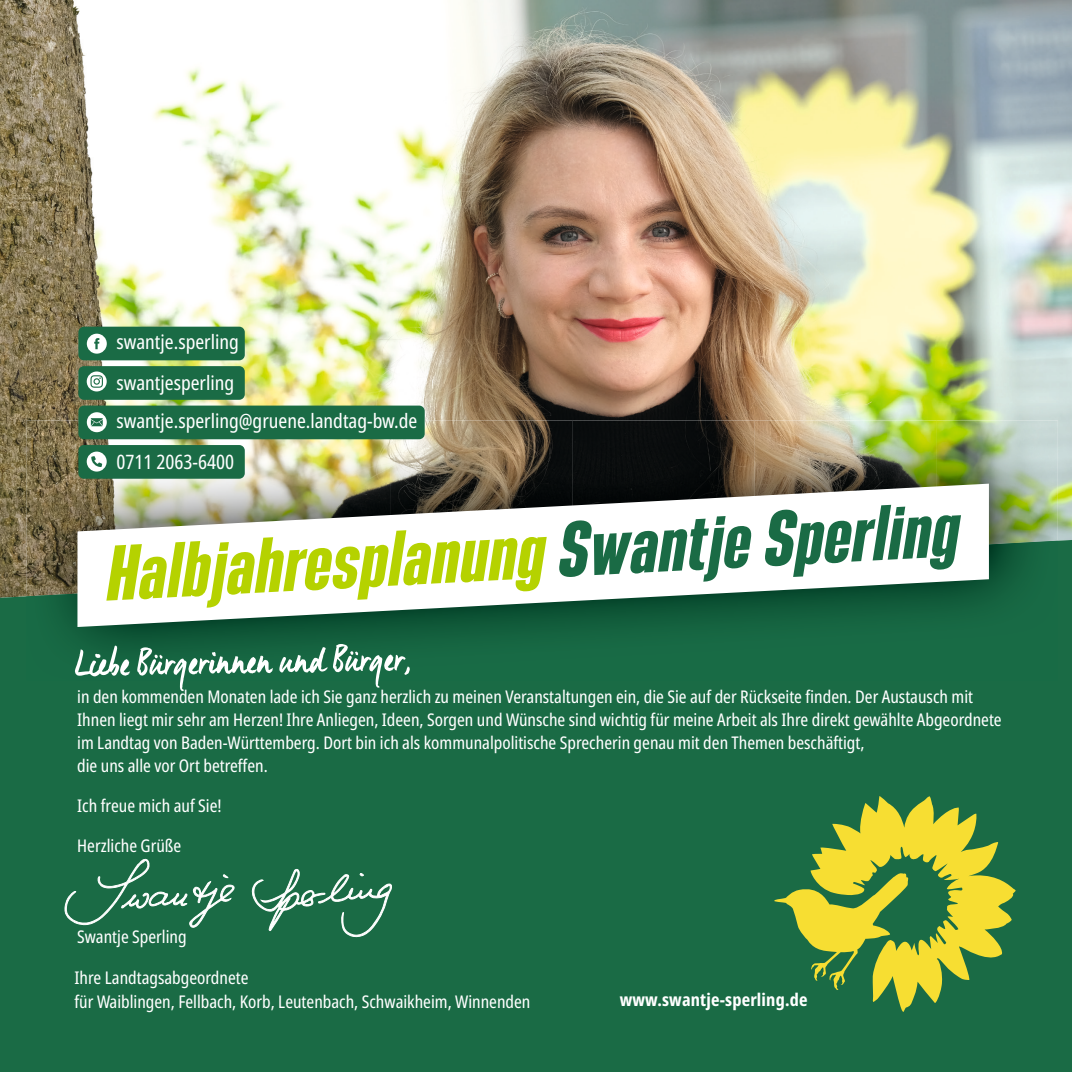
<style>
.page{position:relative;width:1072px;height:1072px;background:#fff}
.page>*{position:absolute;margin:0;border:0;box-sizing:border-box;transform-origin:0 0}
.t1{font:italic 700 68.25px "Bereit";color:#b5d200}
.t2{font:condensed 19.95px/38.1px "Noto Sans Display";color:#fff}
.t3{font:condensed 17.5px/22.8px "Noto Sans Display";color:#fff}
.t4{font:700 condensed 17.5px "Noto Sans Display";letter-spacing:.01em;color:#fff}
.s1{color:#1a6b45}
</style>
<div class="page">
<img style="left:0;top:0;width:1071px;height:540px">
<div style="left:0;top:540px;width:1071px;height:531px;background:#1a6b45"></div>
<img style="left:26px;top:420px;width:182px;height:120px">
<img style="left:208px;top:439px;width:182px;height:44px">
<img style="left:390px;top:420px;width:182px;height:63px">
<img style="left:572px;top:420px;width:182px;height:63px">
<img style="left:754px;top:420px;width:182px;height:63px">
<img style="left:936px;top:420px;width:121px;height:120px">
<img style="left:26px;top:540px;width:1031px;height:140px">
<svg style="left:77px;top:483px;width:911px;height:144px"></svg>
<div style="left:78px;top:327px;width:167px;height:33px;background:#1a6b45;border-radius:6px"></div>
<div style="left:78px;top:366px;width:167px;height:34px;background:#1a6b45;border-radius:6px"></div>
<div style="left:78px;top:445px;width:167px;height:34px;background:#1a6b45;border-radius:6px"></div>
<div style="left:78px;top:405px;width:347px;height:34px;background:#1a6b45;border-radius:6px"></div>
<svg style="left:87px;top:451px;width:20px;height:20px"></svg>
<svg style="left:87px;top:371px;width:20px;height:20px"></svg>
<svg style="left:87px;top:412px;width:20px;height:20px"></svg>
<svg style="left:87px;top:334px;width:20px;height:19px"></svg>
<svg style="left:252px;top:868px;width:140px;height:69px;background:#3b8060"></svg>
<svg style="left:65px;top:859px;width:170px;height:69px;background:#347b5a"></svg>
<svg style="left:75px;top:644px;width:335px;height:47px;background:#428466"></svg>
<svg style="left:774px;top:796px;width:241px;height:216px;background:#799c3c"></svg>
<p class="t2" style="left:116px;top:323px;width:124px">swantje.sperling</p>
<p class="t2" style="left:116px;top:364px;width:302px">swantjesperling swantje.sperling@gruene.landtag-bw.de</p>
<p class="t2" style="left:116px;top:443px;width:119px">0711 2063-6400</p>
<h1 class="t1" style="left:104px;top:533px;width:855px;rotate:-3deg">Halbjahresplanung <span class="s1">Swantje Sperling</span></h1>
<p class="t3" style="left:77px;top:686px;width:926px">in den kommenden Monaten lade ich Sie ganz herzlich zu meinen Veranstaltungen ein, die Sie auf der Rückseite finden. Der Austausch mit Ihnen liegt mir sehr am Herzen! Ihre Anliegen, Ideen, Sorgen und Wünsche sind wichtig für meine Arbeit als Ihre direkt gewählte Abgeordnete im Landtag von Baden-Württemberg. Dort bin ich als kommunalpolitische Sprecherin genau mit den Themen beschäftigt,<br>die uns alle vor Ort betreffen.</p>
<p class="t3" style="left:77px;top:794px;width:146px">Ich freue mich auf Sie!</p>
<p class="t3" style="left:77px;top:835px;width:106px">Herzliche Grüße</p>
<p class="t3" style="left:77px;top:926px;width:111px">Swantje Sperling</p>
<p class="t3" style="left:75px;top:966px;width:457px;line-height:23.4px">Ihre Landtagsabgeordnete<br>für Waiblingen, Fellbach, Korb, Leutenbach, Schwaikheim, Winnenden</p>
<p class="t4" style="left:619px;top:987px;width:189px">www.swantje-sperling.de</p>
</div>
